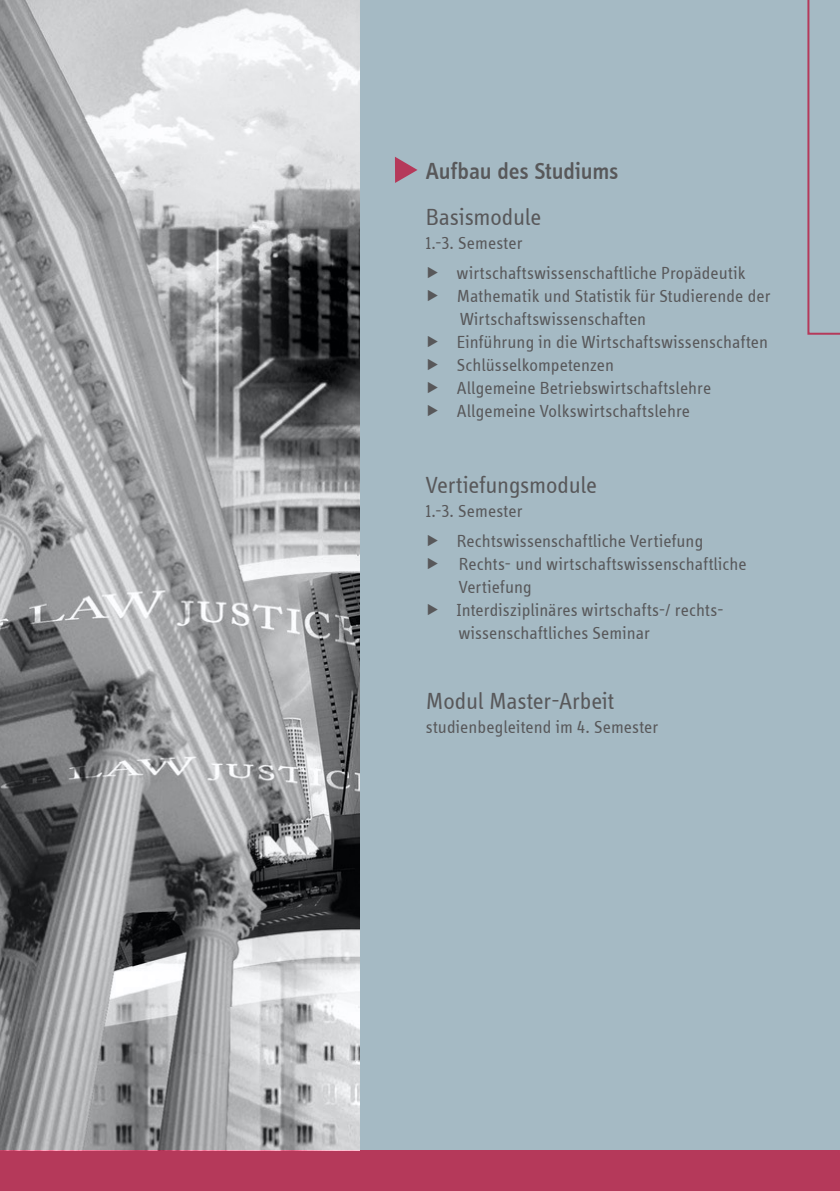
<style>
.page{position:relative;width:840px;height:1191px;background:#fff}
.page>*{position:absolute;margin:0;border:0;box-sizing:border-box;transform-origin:0 0}
.t1{font:24px "Info Disp";letter-spacing:-.005em;color:#58585a}
.t2{font:500 24px "Info Disp";letter-spacing:-.005em;color:#58585a}
.t3{font:18px/23px "Info Disp";letter-spacing:.005em;color:#58585a}
</style>
<div class="page">
<div style="left:0;top:0;width:839px;height:1191px;background:#a5bac4"></div>
<svg style="left:395px;top:157px;width:22px;height:26px"></svg>
<div style="left:0;top:1150px;width:839px;height:41px;background:#b5395a"></div>
<img style="left:14px;top:0;width:345px;height:1150px">
<svg style="left:0;top:0;width:14px;height:1151px;background:#838386"></svg>
<svg style="left:807px;top:0;width:33px;height:336px"></svg>
<h1 class="t2" style="left:425px;top:157px;width:194px">Aufbau des Studiums</h1>
<h1 class="t1" style="left:425px;top:204px;width:117px">Basismodule</h1>
<p class="t3" style="left:456px;top:228px;width:290px;line-height:30px;text-indent:-31px">1.-3. Semester<br>wirtschaftswissenschaftliche Propädeutik</p>
<p class="t3" style="left:456px;top:284px;width:315px">Mathematik und Statistik für Studierende der Wirtschaftswissenschaften<br>Einführung in die Wirtschaftswissenschaften Schlüsselkompetenzen<br>Allgemeine Betriebswirtschaftslehre Allgemeine Volkswirtschaftslehre</p>
<h1 class="t1" style="left:425px;top:472px;width:172px">Vertiefungsmodule</h1>
<p class="t3" style="left:456px;top:496px;width:248px;line-height:30px;text-indent:-31px">1.-3. Semester<br>Rechtswissenschaftliche Vertiefung</p>
<p class="t3" style="left:456px;top:552px;width:291px">Rechts- und wirtschaftswissenschaftliche<br>Vertiefung<br>Interdisziplinäres wirtschafts-/ rechts&shy;wissenschaftliches Seminar</p>
<h1 class="t1" style="left:426px;top:688px;width:190px">Modul Master-Arbeit</h1>
<p class="t3" style="left:425px;top:715px;width:234px">studienbegleitend im 4. Semester</p>
</div>
